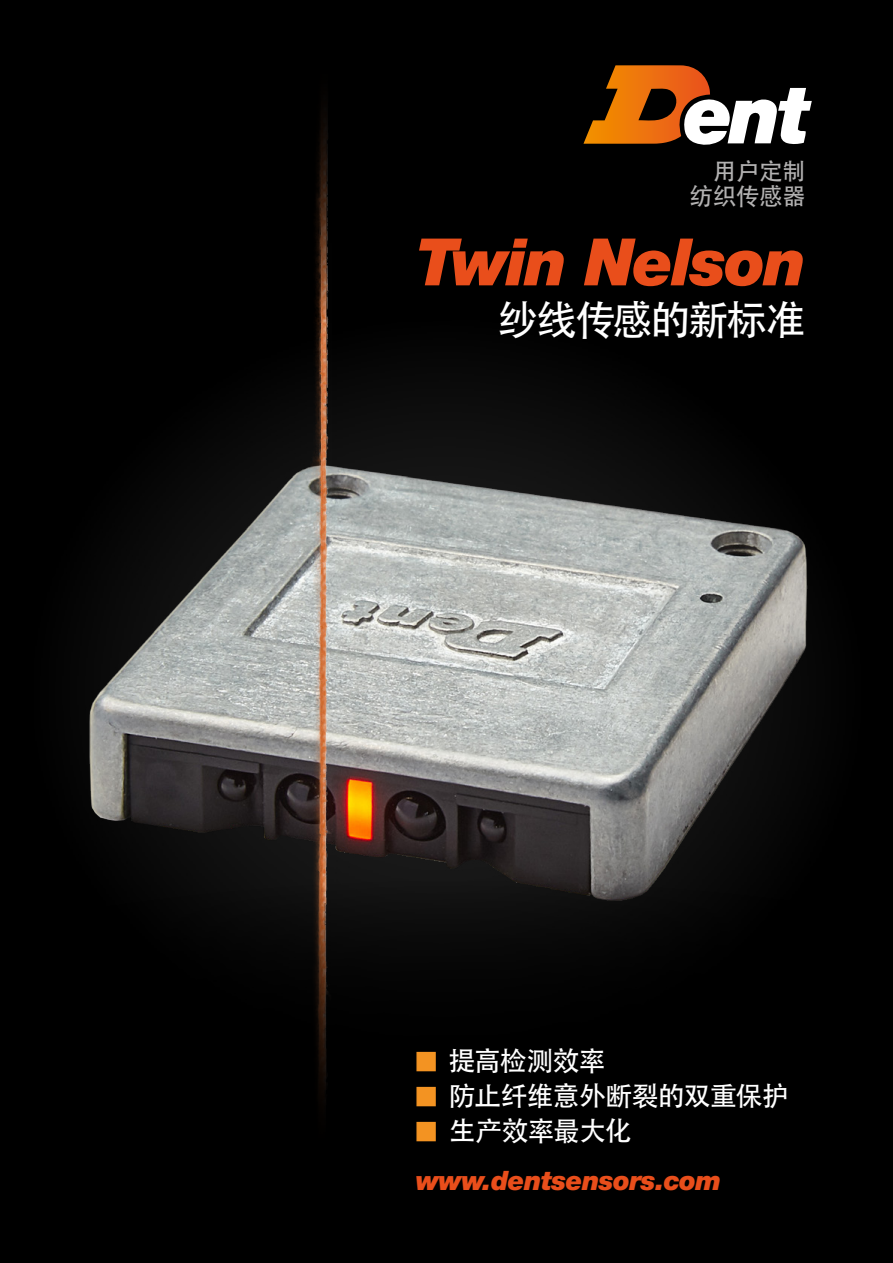
<style>
.page{position:relative;width:893px;height:1263px;background:#fff}
.page>*{position:absolute;margin:0;border:0;box-sizing:border-box;transform-origin:0 0}
.t1{font:italic 900 65.4px "Helvetica Neue";letter-spacing:-.03em;color:#e94e1b}
.t2{font:40.5px "Adobe Heiti Std";letter-spacing:-.05em;color:#fff}
.t3{font:27px "Adobe Heiti Std";letter-spacing:-.035em;color:#fff}
.t4{font:italic 900 26.85px "Helvetica Neue";letter-spacing:-.02em;color:#e94e1b}
.t5{font:23.55px/25px "Adobe Heiti Std";letter-spacing:-.02em;color:#b3b2b2;text-align:right}
.s1{color:#f39322}
</style>
<div class="page">
<div style="left:0;top:323px;width:893px;height:557px;background:#000"></div>
<div style="left:26px;top:314px;width:841px;height:758px;background:#040404;border-radius:50%"></div>
<img style="left:73px;top:451px;width:749px;height:429px">
<img style="left:282px;top:323px;width:73px;height:557px">
<div style="left:0;top:0;width:893px;height:323px;background:#000"></div>
<svg style="left:0;top:880px;width:893px;height:383px;fill:#000"></svg>
<svg style="left:583px;top:65px;width:229px;height:81px"></svg>
<p class="t5" style="left:690px;top:160px;width:118px">用户定制纺织传感器</p>
<h1 class="t1" style="left:416px;top:222px;width:392px">Twin Nelson</h1>
<h2 class="t2" style="left:497px;top:296px;width:310px">纱线传感的新标准</h2>
<p class="t3" style="left:416px;top:1045px;width:191px"><span class="s1">■</span> 提高检测效率</p>
<p class="t3" style="left:416px;top:1080px;width:374px"><span class="s1">■</span> 防止纤维意外断裂的双重保护</p>
<p class="t3" style="left:416px;top:1115px;width:218px"><span class="s1">■</span> 生产效率最大化</p>
<p class="t4" style="left:416px;top:1163px;width:307px">www.dentsensors.com</p>
</div>
